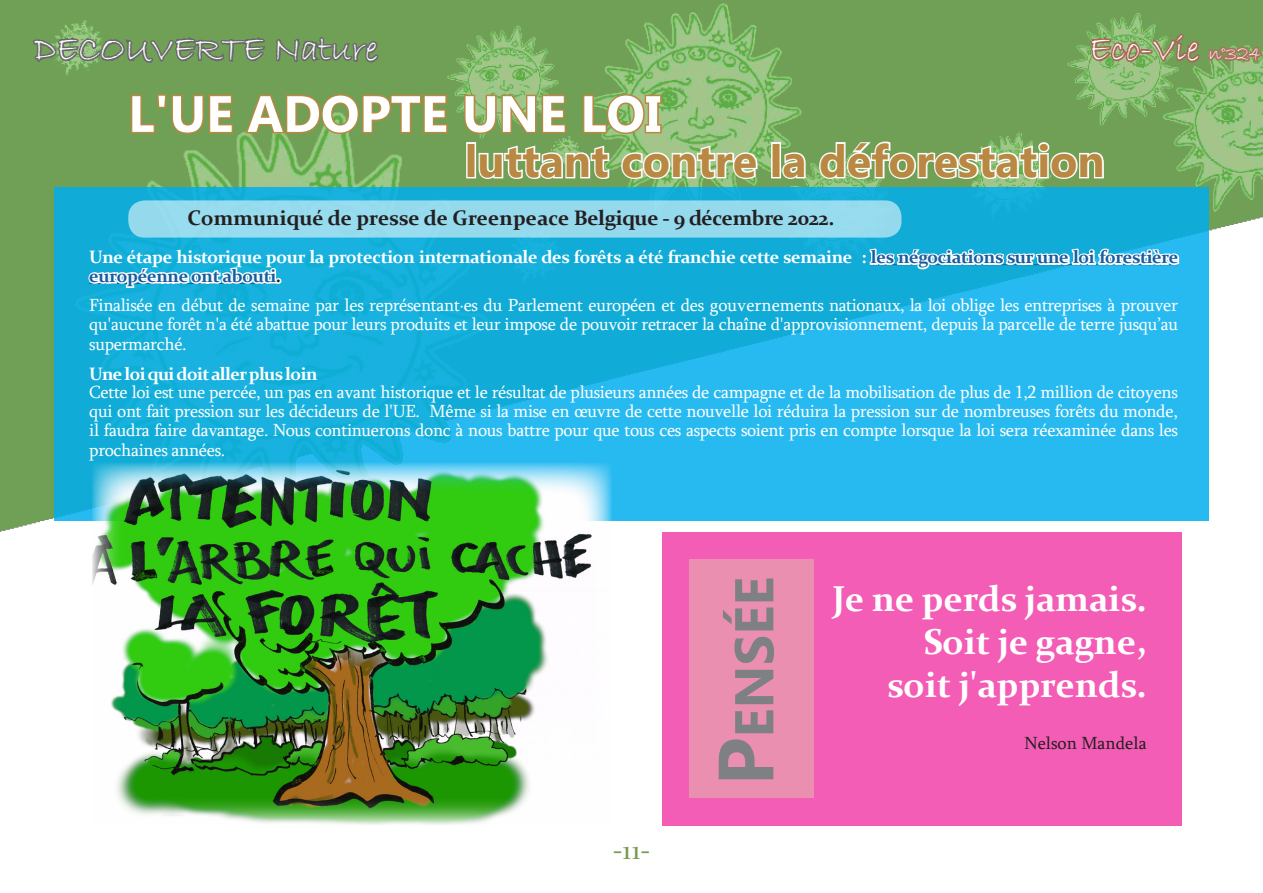
<style>
.page{position:relative;width:1263px;height:893px;background:#fff}
.page>*{position:absolute;margin:0;border:0;box-sizing:border-box;transform-origin:0 0}
.t1{font:700 54.6px "Microsoft New Tai Lue";color:#7e8083}
.t2{font:700 51px "Microsoft New Tai Lue";color:#fff}
.t3{font:700 45px "Microsoft New Tai Lue";color:#b98842}
.t4{font:700 36px/43.2px "Constantia";color:#fff;text-align:right}
.t5{font:36px "Bradley Hand ITC";color:#fff}
.t6{font:27px "Constantia";color:#769b50}
.t7{font:700 21px "Constantia";letter-spacing:-.005em;color:#231f20}
.t8{font:18px/19.2px "Sylfaen";letter-spacing:-.02em;color:#fff;text-align:justify}
.t9{font:700 18px/18.8px "Constantia";letter-spacing:-.02em;color:#fff}
.t10{font:700 18px "Constantia";letter-spacing:-.04em;color:#fff}
.t11{font:18px "Sylfaen";color:#231f20}
.s1{font-size:21px}
.s2{color:#175d9e}
.s3{color:#231f20}
.s4{font-size:78px}
</style>
<div class="page">
<img style="left:0;top:0;width:1263px;height:532px">
<svg style="left:54px;top:187px;width:1155px;height:334px;background:#1bb2e3"></svg>
<div style="left:128px;top:200px;width:773px;height:38px;background:#95d9ed;border-radius:16px"></div>
<svg style="left:867px;top:247px;width:314px;height:25px"></svg>
<svg style="left:86px;top:265px;width:198px;height:25px"></svg>
<svg style="left:129px;top:93px;width:106px;height:43px;background:#86984f"></svg>
<svg style="left:243px;top:92px;width:206px;height:44px;background:#879950"></svg>
<svg style="left:463px;top:92px;width:105px;height:44px;background:#94a25a"></svg>
<svg style="left:581px;top:93px;width:82px;height:43px;background:#98a65f"></svg>
<div style="left:466px;top:142px;width:10px;height:36px;border:3px solid #fff"></div>
<svg style="left:477px;top:144px;width:135px;height:37px"></svg>
<svg style="left:620px;top:144px;width:139px;height:37px"></svg>
<div style="left:771px;top:142px;width:10px;height:36px;border:3px solid #fff"></div>
<svg style="left:781px;top:151px;width:26px;height:30px"></svg>
<svg style="left:817px;top:140px;width:288px;height:41px"></svg>
<img style="left:92px;top:462px;width:519px;height:363px">
<svg style="left:31px;top:0;width:236px;height:74px;background:#6f995b"></svg>
<svg style="left:274px;top:34px;width:107px;height:49px;background:#6d935b"></svg>
<svg style="left:1088px;top:11px;width:175px;height:73px;background:#82a562"></svg>
<div style="left:662px;top:532px;width:520px;height:294px;background:#f35db5"></div>
<div style="left:689px;top:559px;width:125px;height:239px;background:#eb8fb1"></div>
<p class="t5" style="left:34px;top:26px;width:346px">DECOUVERTE Nature</p>
<p class="t5" style="left:1089px;top:26px;width:174px">Eco-Vie <span class="s1">n°324</span></p>
<p class="t2" style="left:128px;top:85px;width:534px">L'UE ADOPTE UNE LOI</p>
<p class="t3" style="left:465px;top:135px;width:642px">luttant contre la déforestation</p>
<p class="t7" style="left:188px;top:204px;width:648px">Communiqué de presse de Greenpeace Belgique - 9 décembre 2022.</p>
<p class="t9" style="left:89px;top:247px;width:1091px">Une étape historique pour la protection internationale des forêts a été franchie cette semaine : <span class="s2">les négociations sur une loi forestière européenne ont abouti</span><span class="s3">.</span></p>
<p class="t8" style="left:89px;top:295px;width:1090px">Finalisée en début de semaine par les représentant·es du Parlement européen et des gouvernements nationaux, la loi oblige les entreprises à prouver qu'aucune forêt n'a été abattue pour leurs produits et leur impose de pouvoir retracer la chaîne d'approvisionnement, depuis la parcelle de terre jusqu’au supermarché.</p>
<p class="t10" style="left:89px;top:361px;width:230px">Une loi qui doit aller plus loin</p>
<p class="t8" style="left:89px;top:382px;width:1090px">Cette loi est une percée, un pas en avant historique et le résultat de plusieurs années de campagne et de la mobilisation de plus de 1,2 million de citoyens qui ont fait pression sur les décideurs de l'UE. Même si la mise en œuvre de cette nouvelle loi réduira la pression sur de nombreuses forêts du monde, il faudra faire davantage. Nous continuerons donc à nous battre pour que tous ces aspects soient pris en compte lorsque la loi sera réexaminée dans les prochaines années.</p>
<p class="t6" style="left:613px;top:832px;width:39px">-11-</p>
<p class="t1" style="left:723px;top:785px;width:210px;rotate:-90deg"><span class="s4">P</span>ensée</p>
<p class="t4" style="left:833px;top:575px;width:316px">Je ne perds jamais.<br>Soit je gagne,</p>
<p class="t4" style="left:887px;top:662px;width:261px">soit j'apprends.</p>
<p class="t11" style="left:1024px;top:731px;width:124px">Nelson Mandela</p>
</div>
